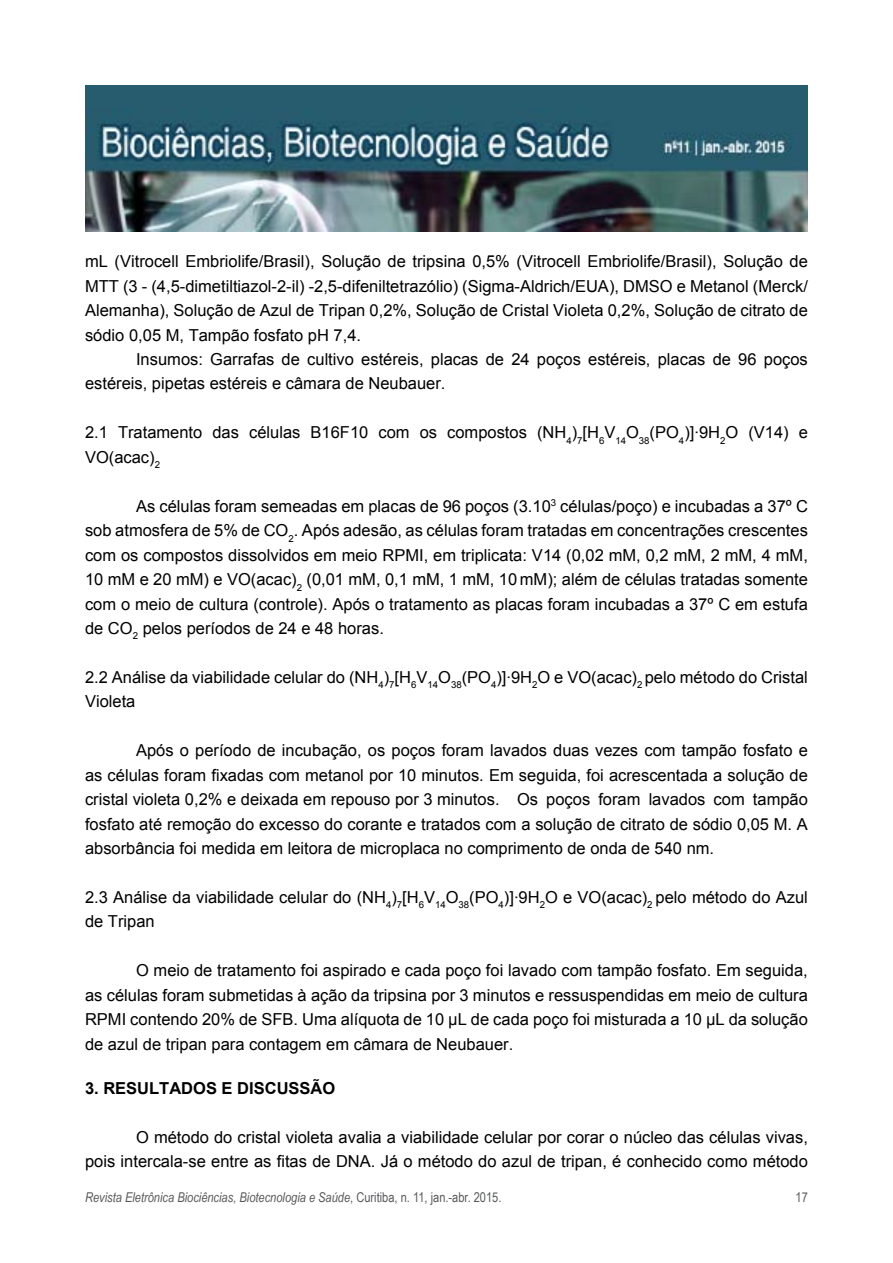
<style>
.page{position:relative;width:893px;height:1263px;background:#fff}
.page>*{position:absolute;margin:0;border:0;box-sizing:border-box;transform-origin:0 0}
.t1{font:16.5px/24.5px "Arial";color:#000;text-align:justify}
.t2{font:700 16.5px "Arial";color:#000}
.t3{font:italic 13.5px "Arial Narrow";color:#58595b}
.t4{font:13.5px "Arial Narrow";color:#58595b}
.s1{font-style:normal}
</style>
<div class="page">
<img style="left:85px;top:85px;width:723px;height:146px">
<p class="t1" style="left:85px;top:249px;width:724px">mL (Vitrocell Embriolife/Brasil), Solução de tripsina 0,5% (Vitrocell Embriolife/Brasil), Solução de MTT (3 - (4,5-dimetiltiazol-2-il) -2,5-difeniltetrazólio) (Sigma-Aldrich/EUA), DMSO e Metanol (Merck/ Alemanha), Solução de Azul de Tripan 0,2%, Solução de Cristal Violeta 0,2%, Solução de citrato de sódio 0,05 M, Tampão fosfato pH 7,4.</p>
<p class="t1" style="left:85px;top:347px;width:724px;text-indent:51px">Insumos: Garrafas de cultivo estéreis, placas de 24 poços estéreis, placas de 96 poços estéreis, pipetas estéreis e câmara de Neubauer.</p>
<p class="t1" style="left:85px;top:420px;width:724px">2.1 Tratamento das células B16F10 com os compostos (NH<sub>4</sub>)<sub>7</sub>[H<sub>6</sub>V<sub>14</sub>O<sub>38</sub>(PO<sub>4</sub>)]∙9H<sub>2</sub>O (V14) e<br>VO(acac)<sub>2</sub></p>
<p class="t1" style="left:85px;top:494px;width:724px;text-indent:51px">As células foram semeadas em placas de 96 poços (3.10<sup>3</sup> células/poço) e incubadas a 37º C sob atmosfera de 5% de CO<sub>2</sub>. Após adesão, as células foram tratadas em concentrações crescentes com os compostos dissolvidos em meio RPMI, em triplicata: V14 (0,02 mM, 0,2 mM, 2 mM, 4 mM, 10 mM e 20 mM) e VO(acac)<sub>2</sub> (0,01 mM, 0,1 mM, 1 mM, 10 mM); além de células tratadas somente com o meio de cultura (controle). Após o tratamento as placas foram incubadas a 37º C em estufa de CO<sub>2</sub> pelos períodos de 24 e 48 horas.</p>
<p class="t1" style="left:85px;top:665px;width:724px">2.2 Análise da viabilidade celular do (NH<sub>4</sub>)<sub>7</sub>[H<sub>6</sub>V<sub>14</sub>O<sub>38</sub>(PO<sub>4</sub>)]∙9H<sub>2</sub>O e VO(acac)<sub>2</sub> pelo método do Cristal<br>Violeta</p>
<p class="t1" style="left:85px;top:738px;width:724px;text-indent:51px">Após o período de incubação, os poços foram lavados duas vezes com tampão fosfato e as células foram fixadas com metanol por 10 minutos. Em seguida, foi acrescentada a solução de cristal violeta 0,2% e deixada em repouso por 3 minutos. Os poços foram lavados com tampão fosfato até remoção do excesso do corante e tratados com a solução de citrato de sódio 0,05 M. A absorbância foi medida em leitora de microplaca no comprimento de onda de 540 nm.</p>
<p class="t1" style="left:85px;top:885px;width:724px">2.3 Análise da viabilidade celular do (NH<sub>4</sub>)<sub>7</sub>[H<sub>6</sub>V<sub>14</sub>O<sub>38</sub>(PO<sub>4</sub>)]∙9H<sub>2</sub>O e VO(acac)<sub>2</sub> pelo método do Azul de Tripan</p>
<p class="t1" style="left:85px;top:958px;width:724px;text-indent:51px">O meio de tratamento foi aspirado e cada poço foi lavado com tampão fosfato. Em seguida, as células foram submetidas à ação da tripsina por 3 minutos e ressuspendidas em meio de cultura RPMI contendo 20% de SFB. Uma alíquota de 10 μL de cada poço foi misturada a 10 μL da solução de azul de tripan para contagem em câmara de Neubauer.</p>
<p class="t2" style="left:85px;top:1077px;width:252px">3. RESULTADOS E DISCUSSÃO</p>
<p class="t1" style="left:85px;top:1125px;width:724px;text-align:right">O método do cristal violeta avalia a viabilidade celular por corar o núcleo das células vivas,<br>pois intercala-se entre as fitas de DNA. Já o método do azul de tripan, é conhecido como método</p>
<p class="t3" style="left:85px;top:1188px;width:418px">Revista Eletrônica Biociências, Biotecnologia e Saúde<span class="s1">, Curitiba, n. 11, jan.-abr. 2015.</span></p>
<p class="t4" style="left:796px;top:1187px;width:14px">17</p>
</div>
